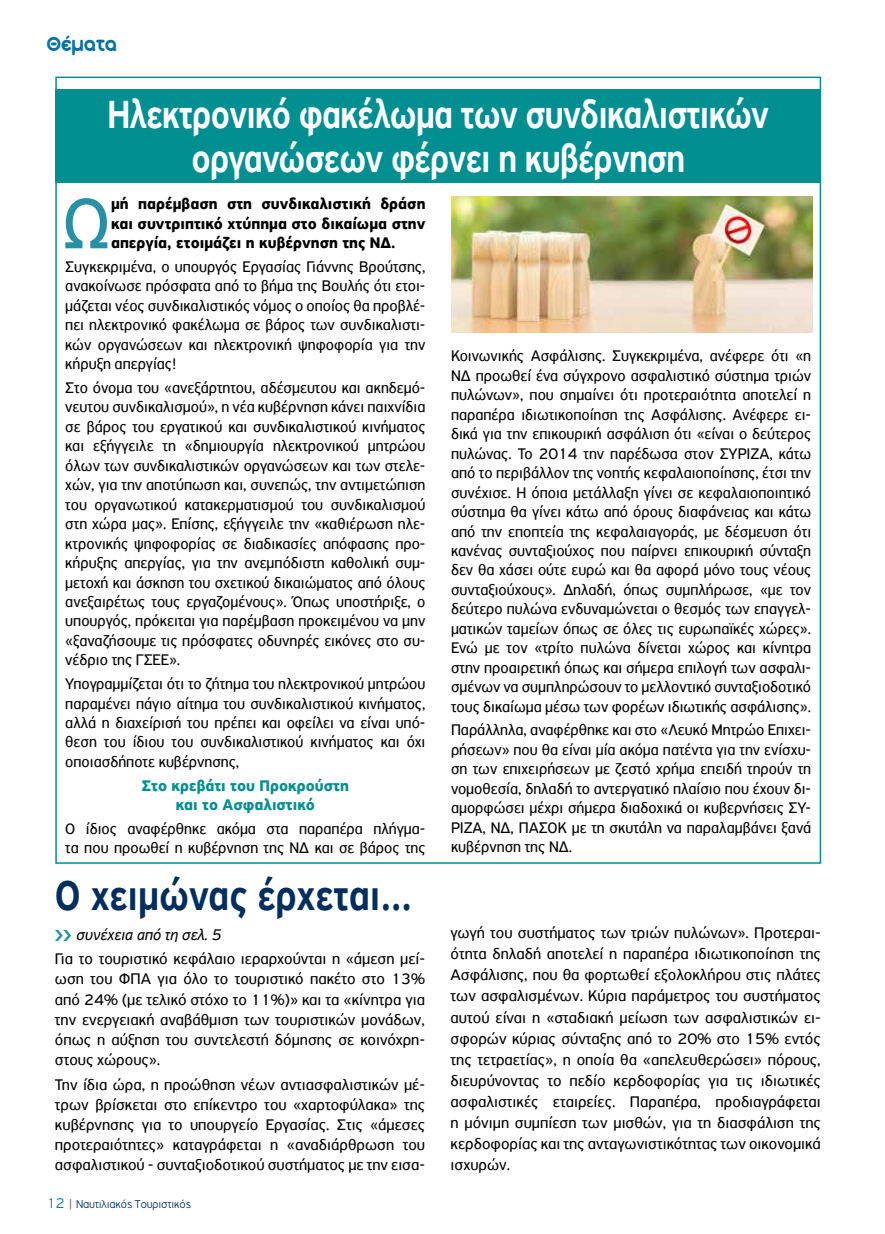
<style>
.page{position:relative;width:885px;height:1234px;background:#fff}
.page>*{position:absolute;margin:0;border:0;box-sizing:border-box;transform-origin:0 0}
.t1{font:75.9px "PF Highway Sans Pro";color:#2890a5}
.t2{font:500 44.85px "PF Highway Sans Pro";color:#002e5e;scale:.87 1}
.t3{font:500 41.4px/43.2px "PF Highway Sans Pro";letter-spacing:-.02em;color:#fff;text-align:center;scale:.84 1}
.t4{font:22.05px "Aka Acid GR Soft Ice Cream";letter-spacing:.01em;color:#0472a1;scale:.95 1}
.t5{font:16.2px/19.5px "PF Highway Sans Pro";color:#000;text-align:justify}
.t6{font:700 16.2px/19.5px "PF Highway Sans Pro";color:#000;text-align:justify}
.t7{font:700 16.2px/19.5px "PF Highway Sans Pro";color:#008f91;text-align:center}
.t8{font:italic 16.2px "PF Highway Sans Pro";color:#000}
.t9{font:300 12px "PF Highway Gothic";letter-spacing:-.01em;color:#002e5e}
.s1{font-size:15px;color:#0472a1}
.s2{color:#525451}
</style>
<div class="page">
<div style="left:55px;top:90px;width:766px;height:93px;background:#008f91"></div>
<img style="left:451px;top:196px;width:361px;height:136px">
<h3 class="t4" style="left:47px;top:32px;width:75px">Θέματα</h3>
<h3 class="t3" style="left:107px;top:94px;width:789px">Ηλεκτρονικό φακέλωμα των συνδικαλιστικών οργανώσεων φέρνει η κυβέρνηση</h3>
<h1 class="t1" style="left:62px;top:179px;width:51px">Ω</h1>
<p class="t6" style="left:111px;top:195px;width:316px">μή παρέμβαση στη συνδικαλιστική δράση και συντριπτικό χτύπημα στο δικαίωμα στην απεργία, ετοιμάζει η κυβέρνηση της ΝΔ.</p>
<p class="t5" style="left:65px;top:257px;width:361px">Συγκεκριμένα, ο υπουργός Εργασίας Γιάννης Βρούτσης, ανακοίνωσε πρόσφατα από το βήμα της Βουλής ότι ετοι&shy;μάζεται νέος συνδικαλιστικός νόμος ο οποίος θα προβλέ&shy;πει ηλεκτρονικό φακέλωμα σε βάρος των συνδικαλιστι&shy;κών οργανώσεων και ηλεκτρονική ψηφοφορία για την κήρυξη απεργίας!</p>
<p class="t5" style="left:65px;top:378px;width:361px">Στο όνομα του «ανεξάρτητου, αδέσμευτου και ακηδεμό&shy;νευτου συνδικαλισμού», η νέα κυβέρνηση κάνει παιχνίδια σε βάρος του εργατικού και συνδικαλιστικού κινήματος και εξήγγειλε τη «δημιουργία ηλεκτρονικού μητρώου όλων των συνδικαλιστικών οργανώσεων και των στελε&shy;χών, για την αποτύπωση και, συνεπώς, την αντιμετώπιση του οργανωτικού κατακερματισμού του συνδικαλισμού στη χώρα μας». Επίσης, εξήγγειλε την «καθιέρωση ηλε&shy;κτρονικής ψηφοφορίας σε διαδικασίες απόφασης προ&shy;κήρυξης απεργίας, για την ανεμπόδιστη καθολική συμ&shy;μετοχή και άσκηση του σχετικού δικαιώματος από όλους ανεξαιρέτως τους εργαζομένους». Όπως υποστήριξε, ο υπουργός, πρόκειται για παρέμβαση προκειμένου να μην «ξαναζήσουμε τις πρόσφατες οδυνηρές εικόνες στο συ&shy;νέδριο της ΓΣΕΕ».</p>
<p class="t5" style="left:65px;top:673px;width:361px">Υπογραμμίζεται ότι το ζήτημα του ηλεκτρονικού μητρώου παραμένει πάγιο αίτημα του συνδικαλιστικού κινήματος, αλλά η διαχείρισή του πρέπει και οφείλει να είναι υπό&shy;θεση του ίδιου του συνδικαλιστικού κινήματος και όχι οποιασδήποτε κυβέρνησης,</p>
<p class="t7" style="left:142px;top:775px;width:208px">Στο κρεβάτι του Προκρούστη και το Ασφαλιστικό</p>
<p class="t5" style="left:65px;top:818px;width:361px">Ο ίδιος αναφέρθηκε ακόμα στα παραπέρα πλήγμα&shy;τα που προωθεί η κυβέρνηση της ΝΔ και σε βάρος της</p>
<h2 class="t2" style="left:55px;top:869px;width:411px">Ο χειμώνας έρχεται…</h2>
<p class="t8" style="left:76px;top:924px;width:147px">συνέχεια από τη σελ. 5</p>
<p class="t5" style="left:55px;top:948px;width:371px;line-height:20.1px">Για το τουριστικό κεφάλαιο ιεραρχούνται η «άμεση μεί&shy;ωση του ΦΠΑ για όλο το τουριστικό πακέτο στο 13% από 24% (με τελικό στόχο το 11%)» και τα «κίνητρα για την ενεργειακή αναβάθμιση των τουριστικών μονάδων, όπως η αύξηση του συντελεστή δόμησης σε κοινόχρη&shy;στους χώρους».</p>
<p class="t5" style="left:55px;top:1073px;width:371px;line-height:20.1px">Την ίδια ώρα, η προώθηση νέων αντιασφαλιστικών μέ&shy;τρων βρίσκεται στο επίκεντρο του «χαρτοφύλακα» της κυβέρνησης για το υπουργείο Εργασίας. Στις «άμεσες προτεραιότητες» καταγράφεται η «αναδιάρθρωση του ασφαλιστικού - συνταξιοδοτικού συστήματος με την εισα-</p>
<p class="t9" style="left:47px;top:1197px;width:146px"><span class="s1">12</span> <span class="s2">|</span> Ναυτιλιακός Τουριστικός</p>
<p class="t5" style="left:451px;top:346px;width:361px">Κοινωνικής Ασφάλισης. Συγκεκριμένα, ανέφερε ότι «η ΝΔ προωθεί ένα σύγχρονο ασφαλιστικό σύστημα τριών πυλώνων», που σημαίνει ότι προτεραιότητα αποτελεί η παραπέρα ιδιωτικοποίηση της Ασφάλισης. Ανέφερε ει&shy;δικά για την επικουρική ασφάλιση ότι «είναι ο δεύτερος πυλώνας. Το 2014 την παρέδωσα στον ΣΥΡΙΖΑ, κάτω από το περιβάλλον της νοητής κεφαλαιοποίησης, έτσι την συνέχισε. Η όποια μετάλλαξη γίνει σε κεφαλαιοποιητικό σύστημα θα γίνει κάτω από όρους διαφάνειας και κάτω από την εποπτεία της κεφαλαιαγοράς, με δέσμευση ότι κανένας συνταξιούχος που παίρνει επικουρική σύνταξη δεν θα χάσει ούτε ευρώ και θα αφορά μόνο τους νέους συνταξιούχους». Δηλαδή, όπως συμπλήρωσε, «με τον δεύτερο πυλώνα ενδυναμώνεται ο θεσμός των επαγγελ&shy;ματικών ταμείων όπως σε όλες τις ευρωπαϊκές χώρες».<br>Ενώ με τον «τρίτο πυλώνα δίνεται χώρος και κίνητρα στην προαιρετική όπως και σήμερα επιλογή των ασφαλι&shy;σμένων να συμπληρώσουν το μελλοντικό συνταξιοδοτικό τους δικαίωμα μέσω των φορέων ιδιωτικής ασφάλισης».</p>
<p class="t5" style="left:451px;top:720px;width:361px">Παράλληλα, αναφέρθηκε και στο «Λευκό Μητρώο Επιχει&shy;ρήσεων» που θα είναι μία ακόμα πατέντα για την ενίσχυ&shy;ση των επιχειρήσεων με ζεστό χρήμα επειδή τηρούν τη νομοθεσία, δηλαδή το αντεργατικό πλαίσιο που έχουν δι&shy;αμορφώσει μέχρι σήμερα διαδοχικά οι κυβερνήσεις ΣΥ-ΡΙΖΑ, ΝΔ, ΠΑΣΟΚ με τη σκυτάλη να παραλαμβάνει ξανά κυβέρνηση της ΝΔ.</p>
<p class="t5" style="left:450px;top:922px;width:371px;line-height:21.1px">γωγή του συστήματος των τριών πυλώνων». Προτεραι&shy;ότητα δηλαδή αποτελεί η παραπέρα ιδιωτικοποίηση της Ασφάλισης, που θα φορτωθεί εξολοκλήρου στις πλάτες των ασφαλισμένων. Κύρια παράμετρος του συστήματος αυτού είναι η «σταδιακή μείωση των ασφαλιστικών ει&shy;σφορών κύριας σύνταξης από το 20% στο 15% εντός της τετραετίας», η οποία θα «απελευθερώσει» πόρους, διευρύνοντας το πεδίο κερδοφορίας για τις ιδιωτικές ασφαλιστικές εταιρείες. Παραπέρα, προδιαγράφεται η μόνιμη συμπίεση των μισθών, για τη διασφάλιση της κερδοφορίας και της ανταγωνιστικότητας των οικονομικά ισχυρών.</p>
</div>
